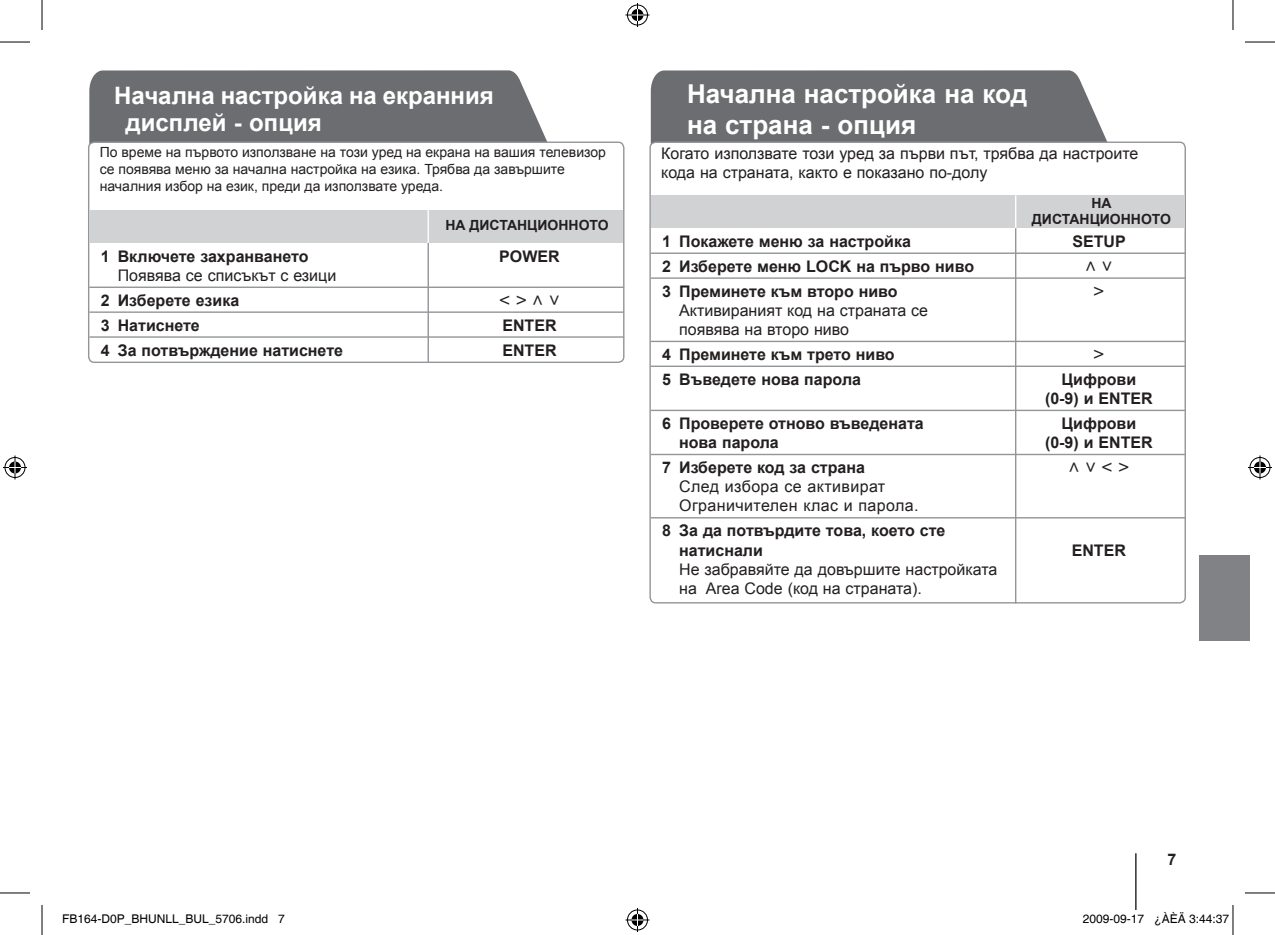
<style>
.page{position:relative;width:1275px;height:935px;background:#fff}
.page>*{position:absolute;margin:0;border:0;box-sizing:border-box;transform-origin:0 0}
.t1{font:700 26px/31.2px "Arial";color:#fff}
.t2{font:700 24px/27.2px "Arial";color:#fff}
.t3{font:700 16px/19.2px "Arial";color:#231f20;text-align:center}
.t4{font:16px/19.2px "Arial";color:#231f20}
.t5{font:16px/19.2px "Arial";letter-spacing:.025em;color:#231f20}
.t6{font:16px "Sony PS Arrow";color:#231f20}
.t7{font:14px/16.8px "Arial";color:#231f20}
.t8{font:700 14px/16px "Arial";color:#231f20;text-align:center}
.t9{font:12px "Helvetica";color:#000}
</style>
<div class="page">
<hr style="left:1135px;top:853px;width:1px;height:56px;background:#231f20">
<div style="left:1199px;top:555px;width:51px;height:85px;background:#808285"></div>
<div style="left:89px;top:70px;width:458px;height:74px;background:#6c6d70"></div>
<div style="left:89px;top:142px;width:535px;height:220px;background:#fff;border-radius:6px"></div>
<div style="left:88px;top:141px;width:536px;height:222px;border:1px solid #939598;border-radius:6px"></div>
<hr style="left:427px;top:239px;width:2px;height:123px;background:#939598">
<hr style="left:89px;top:286px;width:535px;height:2px;background:#939598">
<hr style="left:89px;top:311px;width:535px;height:2px;background:#939598">
<hr style="left:89px;top:336px;width:535px;height:2px;background:#939598">
<div style="left:90px;top:210px;width:533px;height:33px;background:#d1d2d4"></div>
<hr style="left:427px;top:210px;width:2px;height:33px;background:#fff">
<div style="left:651px;top:70px;width:456px;height:74px;background:#6c6d70"></div>
<div style="left:650px;top:142px;width:535px;height:460px;background:#fff;border-radius:6px"></div>
<hr style="left:1015px;top:225px;width:1px;height:378px;background:#939598">
<hr style="left:651px;top:252px;width:534px;height:2px;background:#939598">
<hr style="left:651px;top:277px;width:534px;height:2px;background:#939598">
<hr style="left:651px;top:340px;width:534px;height:2px;background:#939598">
<hr style="left:651px;top:365px;width:534px;height:2px;background:#939598">
<hr style="left:651px;top:409px;width:534px;height:2px;background:#939598">
<hr style="left:651px;top:454px;width:534px;height:1px;background:#939598">
<hr style="left:651px;top:517px;width:534px;height:1px;background:#939598">
<div style="left:651px;top:196px;width:533px;height:32px;background:#d1d2d4"></div>
<hr style="left:1015px;top:195px;width:1px;height:33px;background:#fff">
<hr style="left:0;top:42px;width:30px;height:1px;background:#000">
<hr style="left:1245px;top:42px;width:30px;height:1px;background:#000">
<hr style="left:0;top:892px;width:30px;height:1px;background:#000">
<hr style="left:1245px;top:892px;width:30px;height:1px;background:#000">
<hr style="left:42px;top:0;width:1px;height:30px;background:#000">
<hr style="left:42px;top:904px;width:1px;height:30px;background:#000">
<hr style="left:1232px;top:0;width:1px;height:30px;background:#000">
<hr style="left:1232px;top:904px;width:1px;height:30px;background:#000">
<svg style="left:625px;top:3px;width:24px;height:24px"></svg>
<svg style="left:625px;top:908px;width:24px;height:23px"></svg>
<svg style="left:3px;top:455px;width:24px;height:24px"></svg>
<svg style="left:1248px;top:455px;width:24px;height:24px"></svg>
<h2 class="t2" style="left:126px;top:83px;width:370px;text-indent:-11px">Начална настройка на екранния дисплей - опция</h2>
<p class="t7" style="left:100px;top:144px;width:508px">По време на първото използване на този уред на екрана на вашия телевизор се появява меню за начална настройка на езика. Трябва да завършите началния избор на език, преди да използвате уреда.</p>
<p class="t8" style="left:445px;top:218px;width:165px">НА ДИСТАНЦИОННОТО</p>
<p class="t3" style="left:101px;top:247px;width:209px">1 Включете захранването</p>
<p class="t3" style="left:499px;top:247px;width:62px">POWER</p>
<p class="t4" style="left:118px;top:266px;width:220px">Появява се списъкът с езици</p>
<p class="t3" style="left:101px;top:291px;width:140px">2 Изберете езика</p>
<p class="t6" style="left:499px;top:290px;width:62px">I I U U</p>
<p class="t3" style="left:101px;top:316px;width:101px">3 Натиснете</p>
<p class="t3" style="left:502px;top:316px;width:56px">ENTER</p>
<p class="t3" style="left:101px;top:341px;width:244px">4 За потвърждение натиснете</p>
<p class="t3" style="left:502px;top:341px;width:56px">ENTER</p>
<h1 class="t1" style="left:687px;top:79px;width:342px">Начална настройка на код на страна - опция</h1>
<p class="t4" style="left:661px;top:144px;width:479px">Когато използвате този уред за първи път, трябва да настроите кода на страната, както е показано по-долу</p>
<p class="t8" style="left:1032px;top:195px;width:141px">НА<br>ДИСТАНЦИОННОТО</p>
<p class="t3" style="left:662px;top:232px;width:250px">1 Покажете меню за настройка</p>
<p class="t3" style="left:1072px;top:232px;width:55px">SETUP</p>
<p class="t3" style="left:662px;top:257px;width:313px">2 Изберете меню LOCK на първо ниво</p>
<p class="t6" style="left:1085px;top:256px;width:29px">U U</p>
<p class="t3" style="left:662px;top:282px;width:237px">3 Преминете към второ ниво</p>
<p class="t6" style="left:1093px;top:281px;width:13px">I</p>
<p class="t4" style="left:679px;top:301px;width:250px">Активираният код на страната се появява на второ ниво</p>
<p class="t3" style="left:662px;top:345px;width:234px">4 Преминете към трето ниво</p>
<p class="t6" style="left:1093px;top:344px;width:13px">I</p>
<p class="t3" style="left:662px;top:370px;width:200px">5 Въведете нова парола</p>
<p class="t3" style="left:1045px;top:370px;width:109px">Цифрови (0-9) и ENTER</p>
<p class="t3" style="left:662px;top:414px;width:263px">6 Проверете отново въведената</p>
<p class="t3" style="left:1061px;top:414px;width:76px">Цифрови</p>
<p class="t3" style="left:679px;top:433px;width:101px">нова парола</p>
<p class="t3" style="left:1045px;top:433px;width:109px">(0-9) и ENTER</p>
<p class="t3" style="left:662px;top:458px;width:204px">7 Изберете код за страна</p>
<p class="t6" style="left:1068px;top:457px;width:62px">U U I I</p>
<p class="t5" style="left:679px;top:477px;width:241px">След избора се активират<br>Ограничителен клас и парола.</p>
<p class="t3" style="left:679px;top:521px;width:268px;text-align:left;text-indent:-17px">8 За да потвърдите това, което сте натиснали</p>
<p class="t3" style="left:1071px;top:541px;width:56px">ENTER</p>
<p class="t4" style="left:679px;top:559px;width:320px">Не забравяйте да довършите настройката на Area Code (код на страната).</p>
<p class="t9" style="left:62px;top:911px;width:224px">FB164-D0P_BHUNLL_BUL_5706.indd 7</p>
<p class="t9" style="left:1083px;top:911px;width:148px">2009-09-17 ¿ÀÈÄ 3:44:37</p>
</div>
